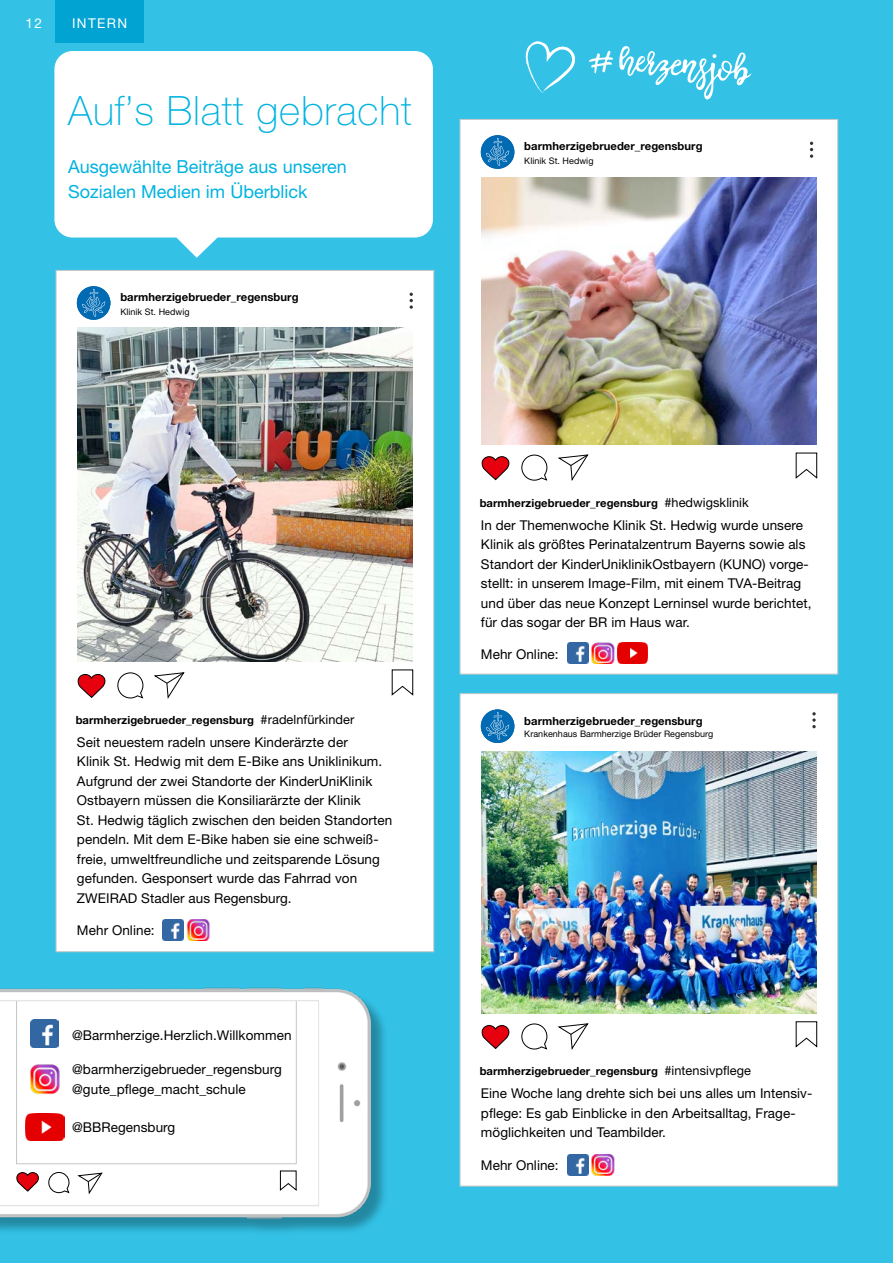
<style>
.page{position:relative;width:893px;height:1263px;background:#33c2e6}
.page>*{position:absolute;margin:0;border:0;box-sizing:border-box;transform-origin:0 0}
.t1{font:100 40.5px "Helvetica Neue";letter-spacing:.02em;color:#00b3e0}
.t2{font:18px/25.5px "Helvetica Neue";color:#00b3e0}
.t3{font:13.5px/19.5px "Helvetica Neue";letter-spacing:.005em;color:#000}
.t4{font:13.5px "Helvetica Neue";letter-spacing:.1em;color:#fff}
.t5{font:12.75px "Helvetica Neue";letter-spacing:.005em;color:#000}
.t6{font:700 11.25px "Helvetica Neue";letter-spacing:.005em;color:#000}
.t7{font:9px "Helvetica Neue";letter-spacing:.005em;color:#000}
</style>
<div class="page">
<div style="left:0;top:991px;width:389px;height:245px;background:#000;opacity:.3"></div>
<img style="left:0;top:987px;width:370px;height:232px">
<div style="left:56px;top:270px;width:378px;height:682px;background:#fff;border:1px solid #c5c7c7"></div>
<div style="left:460px;top:119px;width:378px;height:555px;background:#fff;border:1px solid #c5c7c7"></div>
<div style="left:460px;top:693px;width:378px;height:493px;background:#fff;border:1px solid #c5c7c7"></div>
<img style="left:78px;top:327px;width:335px;height:334px">
<img style="left:482px;top:178px;width:335px;height:266px">
<img style="left:482px;top:752px;width:335px;height:261px">
<svg style="left:810px;top:142px;width:3px;height:16px"></svg>
<svg style="left:410px;top:293px;width:3px;height:16px"></svg>
<svg style="left:812px;top:712px;width:4px;height:16px"></svg>
<div style="left:481px;top:709px;width:33px;height:34px;background:#006ab3;border-radius:17px"></div>
<svg style="left:486px;top:712px;width:23px;height:28px"></svg>
<svg style="left:48px;top:1172px;width:22px;height:21px"></svg>
<svg style="left:16px;top:1172px;width:23px;height:42px"></svg>
<svg style="left:77px;top:1172px;width:25px;height:22px"></svg>
<svg style="left:521px;top:1023px;width:27px;height:27px"></svg>
<svg style="left:481px;top:1025px;width:29px;height:24px"></svg>
<svg style="left:557px;top:1023px;width:31px;height:27px"></svg>
<svg style="left:391px;top:669px;width:22px;height:27px"></svg>
<svg style="left:795px;top:452px;width:22px;height:27px"></svg>
<svg style="left:795px;top:1021px;width:22px;height:27px"></svg>
<svg style="left:280px;top:1170px;width:17px;height:21px"></svg>
<img style="left:25px;top:1113px;width:40px;height:28px">
<img style="left:26px;top:1060px;width:38px;height:38px">
<img style="left:31px;top:1020px;width:28px;height:28px">
<div style="left:481px;top:135px;width:33px;height:34px;background:#006ab3;border-radius:17px"></div>
<svg style="left:486px;top:138px;width:23px;height:28px"></svg>
<div style="left:77px;top:286px;width:33px;height:34px;background:#006ab3;border-radius:17px"></div>
<svg style="left:82px;top:289px;width:23px;height:28px"></svg>
<img style="left:163px;top:919px;width:47px;height:22px">
<img style="left:567px;top:1154px;width:48px;height:21px">
<svg style="left:521px;top:454px;width:27px;height:27px"></svg>
<svg style="left:481px;top:456px;width:29px;height:25px"></svg>
<svg style="left:557px;top:454px;width:31px;height:27px"></svg>
<svg style="left:117px;top:672px;width:27px;height:27px"></svg>
<svg style="left:78px;top:674px;width:28px;height:24px"></svg>
<svg style="left:153px;top:672px;width:32px;height:27px"></svg>
<svg style="left:54px;top:51px;width:379px;height:207px;background:#ebf9fc"></svg>
<svg style="left:589px;top:51px;width:24px;height:22px"></svg>
<svg style="left:619px;top:46px;width:133px;height:54px"></svg>
<svg style="left:526px;top:41px;width:49px;height:52px"></svg>
<div style="left:55px;top:0;width:89px;height:43px;background:#00a3d1"></div>
<div style="left:16px;top:1001px;width:281px;height:163px;border:1px solid #c5c7c7"></div>
<img style="left:567px;top:642px;width:81px;height:22px">
<p class="t4" style="left:26px;top:15px;width:18px">12</p>
<p class="t4" style="left:72px;top:15px;width:56px">INTERN</p>
<h1 class="t1" style="left:68px;top:88px;width:345px">Auf’s Blatt gebracht</h1>
<h2 class="t2" style="left:68px;top:154px;width:280px">Ausgewählte Beiträge aus unseren<br>Sozialen Medien im Überblick</h2>
<p class="t6" style="left:120px;top:290px;width:180px">barmherzigebrueder_regensburg</p>
<p class="t7" style="left:120px;top:306px;width:71px">Klinik St. Hedwig</p>
<p class="t6" style="left:524px;top:139px;width:180px">barmherzigebrueder_regensburg</p>
<p class="t7" style="left:524px;top:155px;width:71px">Klinik St. Hedwig</p>
<p class="t5" style="left:664px;top:495px;width:86px">#hedwigsklinik</p>
<p class="t6" style="left:480px;top:496px;width:180px">barmherzigebrueder_regensburg</p>
<p class="t3" style="left:481px;top:515px;width:332px">In der Themenwoche Klinik St. Hedwig wurde unsere Klinik als größtes Perinatalzentrum Bayerns sowie als Standort der KinderUniklinikOstbayern (KUNO) vorge&shy;stellt: in unserem Image-Film, mit einem TVA-Beitrag und über das neue Konzept Lerninsel wurde berichtet, für das sogar der BR im Haus war.</p>
<p class="t3" style="left:481px;top:644px;width:79px">Mehr Online:</p>
<p class="t5" style="left:261px;top:711px;width:95px">#radelnfürkinder</p>
<p class="t6" style="left:76px;top:713px;width:180px">barmherzigebrueder_regensburg</p>
<p class="t6" style="left:524px;top:714px;width:180px">barmherzigebrueder_regensburg</p>
<p class="t3" style="left:77px;top:732px;width:317px">Seit neuestem radeln unsere Kinderärzte der<br>Klinik St. Hedwig mit dem E-Bike ans Uniklinikum.<br>Aufgrund der zwei Standorte der KinderUniKlinik Ostbayern müssen die Konsiliarärzte der Klinik<br>St. Hedwig täglich zwischen den beiden Standorten pendeln. Mit dem E-Bike haben sie eine schweiß&shy;freie, umweltfreundliche und zeitsparende Lösung gefunden. Gesponsert wurde das Fahrrad von ZWEIRAD Stadler aus Regensburg.</p>
<p class="t3" style="left:77px;top:920px;width:79px">Mehr Online:</p>
<p class="t3" style="left:72px;top:1025px;width:221px">@Barmherzige.Herzlich.Willkommen</p>
<p class="t3" style="left:72px;top:1060px;width:211px">@barmherzigebrueder_regensburg</p>
<p class="t3" style="left:72px;top:1080px;width:175px">@gute_pflege_macht_schule</p>
<p class="t3" style="left:72px;top:1117px;width:105px">@BBRegensburg</p>
<p class="t7" style="left:524px;top:728px;width:190px">Krankenhaus Barmherzige Brüder Regensburg</p>
<p class="t5" style="left:664px;top:1063px;width:88px">#intensivpflege</p>
<p class="t6" style="left:480px;top:1064px;width:180px">barmherzigebrueder_regensburg</p>
<p class="t3" style="left:481px;top:1083px;width:333px">Eine Woche lang drehte sich bei uns alles um Intensiv&shy;pflege: Es gab Einblicke in den Arbeitsalltag, Frage&shy;möglichkeiten und Teambilder.</p>
<p class="t3" style="left:481px;top:1155px;width:79px">Mehr Online:</p>
</div>
